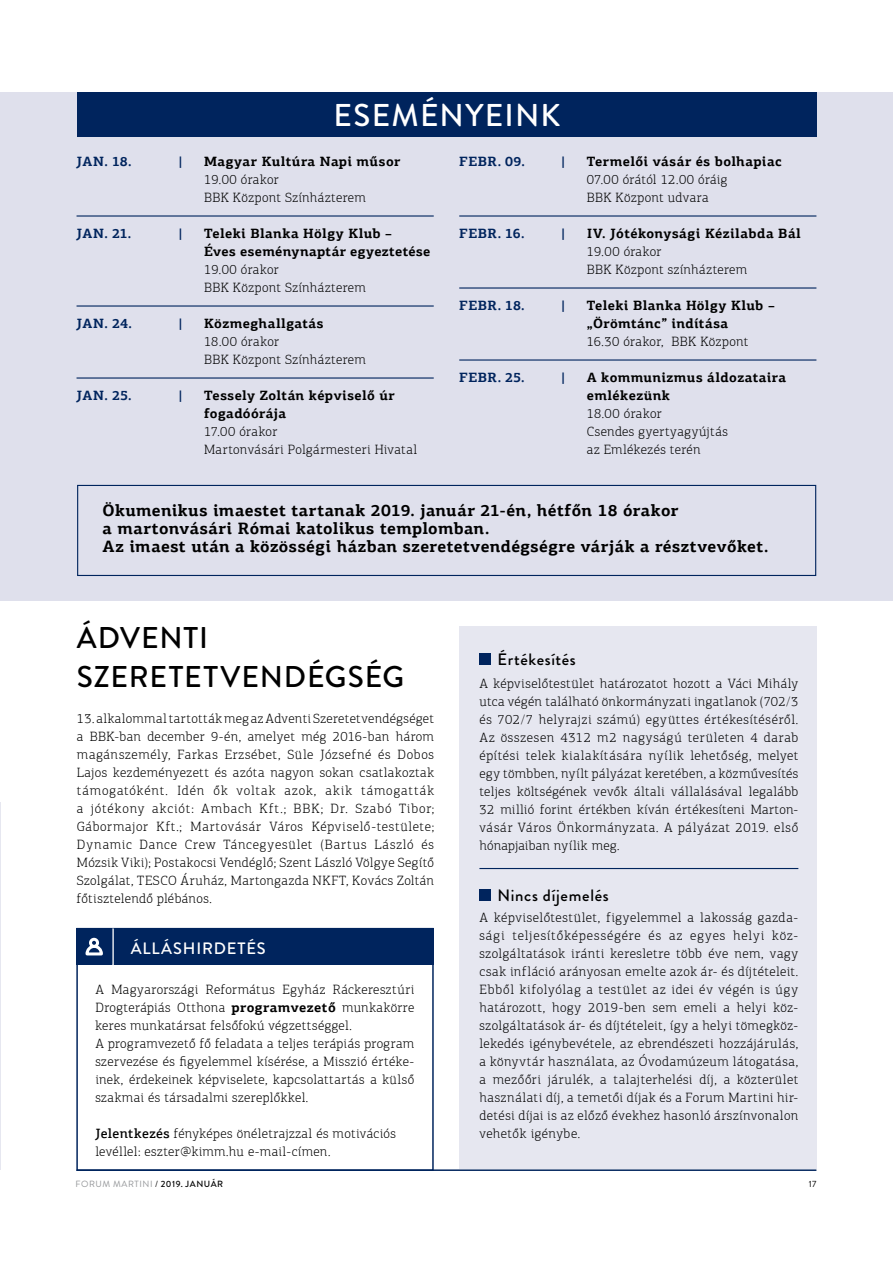
<style>
.page{position:relative;width:893px;height:1263px;background:#fff}
.page>*{position:absolute;margin:0;border:0;box-sizing:border-box;transform-origin:0 0}
.t1{font:500 31.5px "Brandon Grotesque";letter-spacing:.04em;color:#fff}
.t2{font:500 30px/39px "Brandon Grotesque";letter-spacing:.03em;color:#000}
.t3{font:700 16.5px/18px "PF Agora Slab Pro";letter-spacing:.025em;color:#000}
.t4{font:500 16.5px "Brandon Grotesque";letter-spacing:.04em;color:#000}
.t5{font:500 16.5px "Brandon Grotesque";letter-spacing:.05em;color:#fff}
.t6{font:300 13.5px/18px "PF Agora Slab Pro";letter-spacing:.03em;color:#000}
.t7{font:700 13.5px/18px "PF Agora Slab Pro";letter-spacing:.03em;color:#000}
.t8{font:700 13.5px "PF Agora Slab Pro";letter-spacing:.03em;color:#00245d}
.t9{font:9px "Brandon Grotesque";letter-spacing:.06em;color:#939598}
.t10{font:9px "Brandon Grotesque";color:#000}
.s1{font-weight:700}
.s2{font-weight:500}
.s3{color:#000}
.s4{font-weight:500;color:#000}
</style>
<div class="page">
<hr style="left:77px;top:1169px;width:739px;height:2px;background:#00245d">
<hr style="left:0;top:802px;width:1px;height:367px;background:#e6e7f0">
<div style="left:459px;top:627px;width:357px;height:542px;background:#e6e7f0"></div>
<div style="left:0;top:92px;width:893px;height:508px;background:#dfe0ec"></div>
<div style="left:77px;top:92px;width:739px;height:44px;background:#00245d"></div>
<hr style="left:77px;top:215px;width:357px;height:2px;background:#00245d">
<hr style="left:77px;top:305px;width:357px;height:2px;background:#00245d">
<hr style="left:77px;top:377px;width:357px;height:2px;background:#00245d">
<hr style="left:459px;top:215px;width:357px;height:2px;background:#00245d">
<hr style="left:459px;top:287px;width:357px;height:2px;background:#00245d">
<hr style="left:459px;top:359px;width:357px;height:2px;background:#00245d">
<div style="left:76px;top:928px;width:358px;height:243px;border:2px solid #00245d"></div>
<div style="left:76px;top:928px;width:357px;height:36px;background:#00245d"></div>
<hr style="left:112px;top:928px;width:2px;height:38px;background:#fff">
<svg style="left:85px;top:945px;width:18px;height:11px"></svg>
<div style="left:89px;top:938px;width:10px;height:10px;border:3px solid #fff;border-radius:50%"></div>
<div style="left:479px;top:653px;width:12px;height:12px;background:#00245d"></div>
<hr style="left:479px;top:868px;width:319px;height:1px;background:#00245d">
<div style="left:479px;top:889px;width:12px;height:12px;background:#00245d"></div>
<div style="left:77px;top:485px;width:739px;height:91px;border:1px solid #00245d"></div>
<h1 class="t1" style="left:334px;top:93px;width:229px">ESEMÉNYEINK</h1>
<p class="t8" style="left:77px;top:152px;width:57px">JAN. 18.</p>
<p class="t8" style="left:179px;top:152px;width:6px">|</p>
<p class="t7" style="left:204px;top:152px;width:198px">Magyar Kultúra Napi műsor</p>
<p class="t6" style="left:204px;top:170px;width:163px">19.00 órakor<br>BBK Központ Színházterem</p>
<p class="t8" style="left:77px;top:224px;width:56px">JAN. 21.</p>
<p class="t8" style="left:179px;top:224px;width:6px">|</p>
<p class="t7" style="left:204px;top:224px;width:228px">Teleki Blanka Hölgy Klub –<br>Éves eseménynaptár egyeztetése</p>
<p class="t6" style="left:204px;top:260px;width:163px">19.00 órakor<br>BBK Központ Színházterem</p>
<p class="t8" style="left:77px;top:314px;width:57px">JAN. 24.</p>
<p class="t8" style="left:179px;top:314px;width:6px">|</p>
<p class="t7" style="left:204px;top:314px;width:121px">Közmeghallgatás</p>
<p class="t6" style="left:204px;top:332px;width:163px">18.00 órakor<br>BBK Központ Színházterem</p>
<p class="t8" style="left:77px;top:386px;width:57px">JAN. 25.</p>
<p class="t8" style="left:179px;top:386px;width:6px">|</p>
<p class="t7" style="left:204px;top:386px;width:192px">Tessely Zoltán képviselő úr fogadóórája</p>
<p class="t6" style="left:204px;top:422px;width:215px">17.00 órakor<br>Martonvásári Polgármesteri Hivatal</p>
<p class="t8" style="left:459px;top:152px;width:67px">FEBR. 09.</p>
<p class="t8" style="left:561px;top:152px;width:6px">|</p>
<p class="t7" style="left:587px;top:152px;width:197px">Termelői vásár és bolhapiac</p>
<p class="t6" style="left:587px;top:170px;width:142px">07.00 órától 12.00 óráig<br>BBK Központ udvara</p>
<p class="t8" style="left:459px;top:224px;width:67px">FEBR. 16.</p>
<p class="t8" style="left:561px;top:224px;width:6px">|</p>
<p class="t7" style="left:587px;top:224px;width:216px">IV. Jótékonysági Kézilabda Bál</p>
<p class="t6" style="left:587px;top:242px;width:162px">19.00 órakor<br>BBK Központ színházterem</p>
<p class="t8" style="left:459px;top:296px;width:67px">FEBR. 18.</p>
<p class="t8" style="left:561px;top:296px;width:6px">|</p>
<p class="t7" style="left:587px;top:296px;width:189px">Teleki Blanka Hölgy Klub – „Örömtánc” indítása</p>
<p class="t6" style="left:587px;top:332px;width:163px">16.30 órakor, BBK Központ</p>
<p class="t8" style="left:459px;top:368px;width:67px">FEBR. 25.</p>
<p class="t8" style="left:561px;top:368px;width:6px">|</p>
<p class="t7" style="left:587px;top:368px;width:201px">A kommunizmus áldozataira emlékezünk</p>
<p class="t6" style="left:587px;top:404px;width:143px">18.00 órakor<br>Csendes gyertyagyújtás az Emlékezés terén</p>
<p class="t3" style="left:103px;top:501px;width:667px">Ökumenikus imaestet tartanak 2019. január 21-én, hétfőn 18 órakor<br>a martonvásári Római katolikus templomban.<br>Az imaest után a közösségi házban szeretetvendégségre várják a résztvevőket.</p>
<h2 class="t2" style="left:77px;top:618px;width:329px">ÁDVENTI<br>SZERETETVENDÉGSÉG</h2>
<p class="t6" style="left:77px;top:709px;width:359px;text-align:justify">13. alkalommal tartották meg az Adventi Szeretetvendégséget a BBK-ban december 9-én, amelyet még 2016-ban három magánszemély, Farkas Erzsébet, Süle Józsefné és Dobos Lajos kezdeményezett és azóta nagyon sokan csatlakoztak támogatóként. Idén ők voltak azok, akik támogatták a jótékony akciót: Ambach Kft.; BBK; Dr. Szabó Tibor; Gábormajor Kft.; Martovásár Város Képviselő-testülete; Dynamic Dance Crew Táncegyesület (Bartus László és Mózsik Viki); Postakocsi Vendéglő; Szent László Völgye Segítő Szolgálat, TESCO Áruház, Martongazda NKFT, Kovács Zoltán főtisztelendő plébános.</p>
<p class="t5" style="left:131px;top:937px;width:137px">ÁLLÁSHIRDETÉS</p>
<p class="t6" style="left:95px;top:980px;width:320px">A Magyarországi Református Egyház Ráckeresztúri Drogterápiás Otthona <span class="s1">programvezető</span> munkakörre keres munkatársat felsőfokú végzettséggel.<br>A programvezető fő feladata a teljes terápiás program szervezése és figyelemmel kísérése, a Misszió értéke&shy;inek, érdekeinek képviselete, kapcsolattartás a külső szakmai és társadalmi szereplőkkel.</p>
<p class="t6" style="left:95px;top:1124px;width:302px"><span class="s2">Jelentkezés</span> fényképes önéletrajzzal és motivációs levéllel: eszter@kimm.hu e-mail-címen.</p>
<p class="t4" style="left:497px;top:647px;width:80px">Értékesítés</p>
<p class="t6" style="left:479px;top:674px;width:320px;text-align:justify">A képviselőtestület határozatot hozott a Váci Mihály utca végén található önkormányzati ingatlanok (702/3 és 702/7 helyrajzi számú) együttes értékesítéséről.<br>Az összesen 4312 m2 nagyságú területen 4 darab építési telek kialakítására nyílik lehetőség, melyet egy tömbben, nyílt pályázat keretében, a közművesítés teljes költségének vevők általi vállalásával legalább 32 millió forint értékben kíván értékesíteni Marton&shy;vásár Város Önkormányzata. A pályázat 2019. első hónapjaiban nyílik meg.</p>
<p class="t4" style="left:497px;top:883px;width:113px">Nincs díjemelés</p>
<p class="t6" style="left:479px;top:908px;width:320px;text-align:justify">A képviselőtestület, figyelemmel a lakosság gazda&shy;sági teljesítőképességére és az egyes helyi köz&shy;szolgáltatások iránti keresletre több éve nem, vagy csak infláció arányosan emelte azok ár- és díjtételeit.<br>Ebből kifolyólag a testület az idei év végén is úgy határozott, hogy 2019-ben sem emeli a helyi köz&shy;szolgáltatások ár- és díjtételeit, így a helyi tömegköz&shy;lekedés igénybevétele, az ebrendészeti hozzájárulás, a könyvtár használata, az Óvodamúzeum látogatása, a mezőőri járulék, a talajterhelési díj, a közterület használati díj, a temetői díjak és a Forum Martini hir&shy;detési díjai is az előző évekhez hasonló árszínvonalon vehetők igénybe.</p>
<p class="t9" style="left:76px;top:1177px;width:149px">FORUM MARTINI <span class="s3">/</span> <span class="s4">2019. JANUÁR</span></p>
<p class="t10" style="left:809px;top:1177px;width:9px">17</p>
</div>
